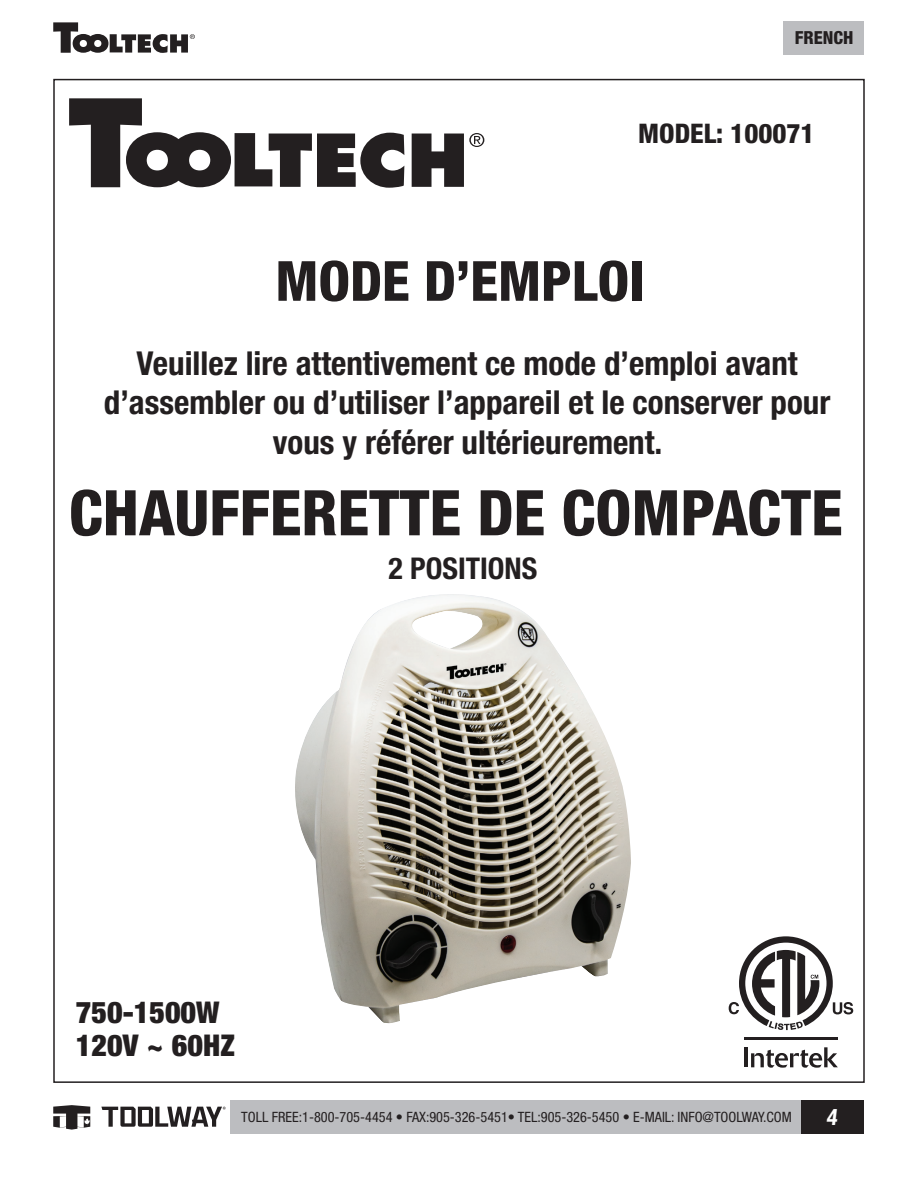
<style>
.page{position:relative;width:918px;height:1188px;background:#fff}
.page>*{position:absolute;margin:0;border:0;box-sizing:border-box;transform-origin:0 0}
.t1{font:800 condensed 63px "Helvetica Neue LT Std";color:#231f20}
.t2{font:800 condensed 55.35px "Helvetica Neue LT Std";color:#231f20}
.t3{font:700 condensed 33px/39.6px "Helvetica Neue LT Std";color:#231f20;text-align:center}
.t4{font:900 condensed 30px/33px "Helvetica Neue LT Std";color:#231f20}
.t5{font:700 condensed 30px "Helvetica Neue LT Std";color:#231f20}
.t6{font:800 condensed 27px "Helvetica Neue LT Std";color:#231f20}
.t7{font:700 condensed 22.5px "Helvetica Neue LT Std";color:#fff}
.t8{font:800 condensed 18px "Helvetica Neue LT Std";color:#231f20}
.t9{font:condensed 14.25px "Helvetica Neue LT Std";color:#231f20}
</style>
<div class="page">
<div style="left:230px;top:1101px;width:634px;height:33px;background:#bcbdc0"></div>
<div style="left:783px;top:21px;width:81px;height:33px;background:#bcbdc0"></div>
<div style="left:801px;top:1101px;width:63px;height:33px;background:#231f20"></div>
<svg style="left:53px;top:22px;width:142px;height:31px"></svg>
<svg style="left:101px;top:1107px;width:125px;height:20px"></svg>
<svg style="left:53px;top:1105px;width:37px;height:25px"></svg>
<svg style="left:412px;top:133px;width:72px;height:54px"></svg>
<svg style="left:69px;top:98px;width:335px;height:90px"></svg>
<img style="left:295px;top:594px;width:336px;height:429px">
<hr style="left:744px;top:1047px;width:4px;height:20px;background:#231f20">
<svg style="left:751px;top:1047px;width:87px;height:21px"></svg>
<hr style="left:744px;top:1037px;width:94px;height:3px;background:#231f20">
<svg style="left:729px;top:936px;width:124px;height:94px"></svg>
<p class="t8" style="left:795px;top:27px;width:60px">FRENCH</p>
<p class="t6" style="left:638px;top:117px;width:178px">MODEL: 100071</p>
<h2 class="t2" style="left:275px;top:247px;width:371px">MODE D’EMPLOI</h2>
<p class="t3" style="left:104px;top:343px;width:728px">Veuillez lire attentivement ce mode d’emploi avant d’assembler ou d’utiliser l’appareil et le conserver pour vous y référer ultérieurement.</p>
<h1 class="t1" style="left:69px;top:474px;width:775px">CHAUFFERETTE DE COMPACTE</h1>
<p class="t5" style="left:389px;top:551px;width:150px">2 POSITIONS</p>
<p class="t4" style="left:76px;top:996px;width:160px">750-1500W<br>120V ~ 60HZ</p>
<p class="t9" style="left:241px;top:1109px;width:552px">TOLL FREE:1-800-705-4454 • FAX:905-326-5451• TEL:905-326-5450 • E-MAIL: INFO@TOOLWAY.COM</p>
<p class="t7" style="left:826px;top:1104px;width:16px">4</p>
</div>
